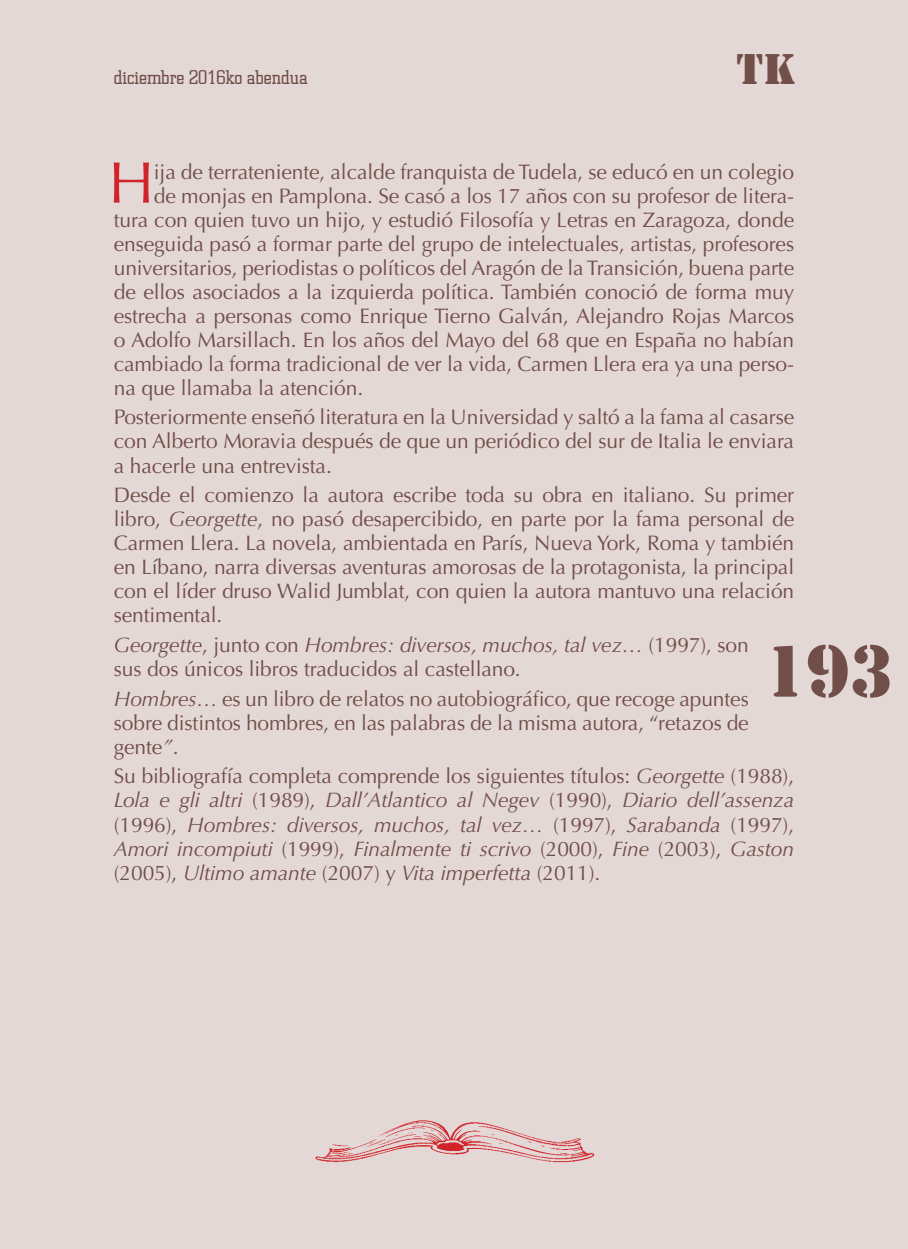
<style>
.page{position:relative;width:908px;height:1249px;background:#fff}
.page>*{position:absolute;margin:0;border:0;box-sizing:border-box;transform-origin:0 0}
.t1{font:68px "Stencil";color:#714e47}
.PARRAFO_PRIMERO{font:58.8px "Optima";color:#d1232a}
.t2{font:40px "Stencil";color:#714e47}
.CUERPO_LIBRO{font:21px/24px "Optima";letter-spacing:-.005em;color:#714e47;text-align:justify}
.PARRAFO_PRIMERO-2{font:21px "Optima";letter-spacing:-.005em;color:#714e47}
.CUERPO_LIBRO-2{font:italic 21px/24px "Optima";letter-spacing:-.005em;color:#714e47;text-align:justify}
.t3{font:300 20px "Square Slabserif 711 BT";color:#714e47}
.s1{font-style:italic}
.s2{font-style:normal}
</style>
<div class="page">
<div style="left:0;top:0;width:908px;height:1248px;background:#e4d8d7"></div>
<img style="left:315px;top:1120px;width:280px;height:43px">
<p class="t3" style="left:114px;top:64px;width:196px">diciembre 2016ko abendua</p>
<h3 class="t2" style="left:736px;top:43px;width:61px">TK</h3>
<p class="PARRAFO_PRIMERO" style="left:108px;top:148px;width:47px">H</p>
<p class="PARRAFO_PRIMERO-2" style="left:154px;top:159px;width:642px">ija de terrateniente, alcalde franquista de Tudela, se educó en un colegio</p>
<p class="PARRAFO_PRIMERO-2" style="left:154px;top:183px;width:642px">de monjas en Pamplona. Se casó a los 17 años con su profesor de litera-</p>
<p class="PARRAFO_PRIMERO-2" style="left:114px;top:207px;width:682px">tura con quien tuvo un hijo, y estudió Filosofía y Letras en Zaragoza, donde</p>
<p class="PARRAFO_PRIMERO-2" style="left:114px;top:231px;width:682px">enseguida pasó a formar parte del grupo de intelectuales, artistas, profesores</p>
<p class="PARRAFO_PRIMERO-2" style="left:114px;top:255px;width:682px">universitarios, periodistas o políticos del Aragón de la Transición, buena parte</p>
<p class="PARRAFO_PRIMERO-2" style="left:114px;top:279px;width:682px">de ellos asociados a la izquierda política. También conoció de forma muy</p>
<p class="PARRAFO_PRIMERO-2" style="left:114px;top:303px;width:682px">estrecha a personas como Enrique Tierno Galván, Alejandro Rojas Marcos</p>
<p class="PARRAFO_PRIMERO-2" style="left:114px;top:327px;width:682px">o Adolfo Marsillach. En los años del Mayo del 68 que en España no habían</p>
<p class="PARRAFO_PRIMERO-2" style="left:114px;top:351px;width:682px">cambiado la forma tradicional de ver la vida, Carmen Llera era ya una perso-</p>
<p class="PARRAFO_PRIMERO-2" style="left:114px;top:375px;width:251px">na que llamaba la atención.</p>
<p class="CUERPO_LIBRO" style="left:114px;top:405px;width:682px">Posteriormente enseñó literatura en la Universidad y saltó a la fama al casarse con Alberto Moravia después de que un periódico del sur de Italia le enviara a hacerle una entrevista.</p>
<p class="CUERPO_LIBRO" style="left:114px;top:483px;width:682px">Desde el comienzo la autora escribe toda su obra en italiano. Su primer libro, <span class="s1">Georgette</span>, no pasó desapercibido, en parte por la fama personal de Carmen Llera. La novela, ambientada en París, Nueva York, Roma y también en Líbano, narra diversas aventuras amorosas de la protagonista, la principal con el líder druso Walid Jumblat, con quien la autora mantuvo una relación sentimental.</p>
<p class="CUERPO_LIBRO" style="left:114px;top:633px;width:636px"><span class="s1">Georgette</span>, junto con <span class="s1">Hombres: diversos, muchos, tal vez…</span> (1997), son sus dos únicos libros traducidos al castellano.</p>
<p class="CUERPO_LIBRO" style="left:114px;top:686px;width:636px"><span class="s1">Hombres…</span> es un libro de relatos no autobiográfico, que recoge apuntes sobre distintos hombres, en las palabras de la misma autora, “retazos de gente<span class="s1">”</span>.</p>
<p class="CUERPO_LIBRO-2" style="left:114px;top:764px;width:682px"><span class="s2">Su bibliografía completa comprende los siguientes títulos:</span> Georgette <span class="s2">(1988), </span>Lola e gli altri <span class="s2">(1989),</span> Dall’Atlantico al Negev <span class="s2">(1990),</span> Diario dell’assenza <span class="s2">(1996),</span> Hombres: diversos, muchos, tal vez… <span class="s2">(1997),</span> Sarabanda <span class="s2">(1997), </span>Amori incompiuti <span class="s2">(1999),</span> Finalmente ti scrivo <span class="s2">(2000),</span> Fine <span class="s2">(2003),</span> Gaston <span class="s2">(2005),</span> Ultimo amante <span class="s2">(2007) y</span> Vita imperfetta <span class="s2">(2011).</span></p>
<h1 class="t1" style="left:764px;top:627px;width:130px">193</h1>
</div>
